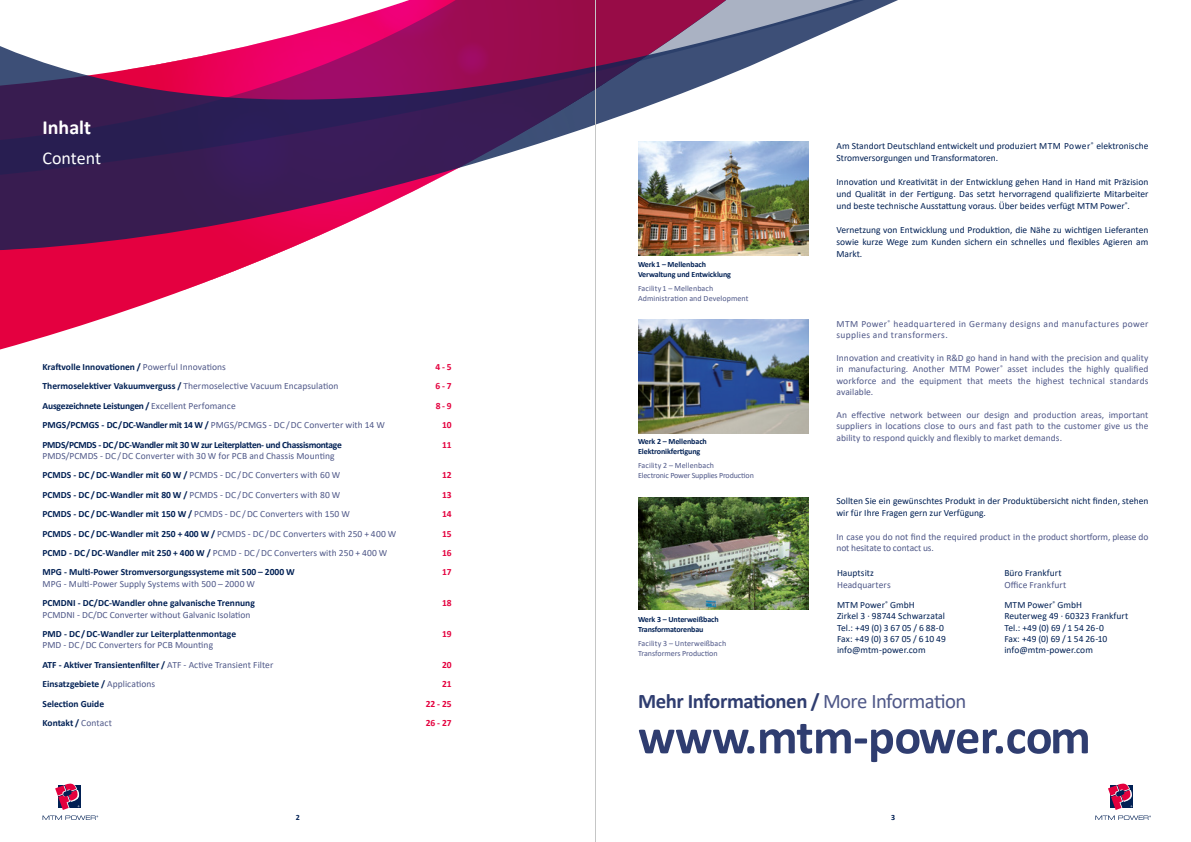
<style>
.page{position:relative;width:1191px;height:842px;background:#fff}
.page>*{position:absolute;margin:0;border:0;box-sizing:border-box;transform-origin:0 0}
._01_Headline_1{font:700 50px "Calibri";letter-spacing:-.01em;color:#2f3d70}
._01_Headline_1-2{font:700 20.7px "Calibri";letter-spacing:-.02em;color:#2f3d70}
._01_Headline_2{font:700 20px "Calibri";color:#fff}
._01_Headline_2-2{font:18px "Calibri";letter-spacing:-.005em;color:#fff}
._01_Inhaltsverzeichn{font:9.5px "Calibri";letter-spacing:.005em;color:#4f5888}
._01_Fließtext{font:9.5px/12px "Calibri";color:#012054}
._01_Fließtext-2{font:9.5px/11.4px "Calibri";letter-spacing:.005em;color:#4f5888;text-align:justify}
._01_Inhaltsverzeichn-2{font:700 9.5px "Calibri";color:#012054}
._01_Fließtext_Adress{font:9.5px/11.4px "Calibri";color:#012054}
._01_Fließtext-3{font:9.5px/11.4px "Calibri";letter-spacing:.035em;color:#4f5888}
._01_Inhaltsverzeichn-3{font:700 9.5px "Calibri";letter-spacing:-.03em;color:#012054}
._01_Fließtext_Adress-2{font:9.5px/11.4px "Calibri";letter-spacing:.005em;color:#4f5888}
._01_Inhaltsverzeichn-4{font:700 9.5px "Calibri";letter-spacing:-.02em;color:#012054}
._01_Inhaltsverzeichn-5{font:700 9.5px "Calibri";color:#e4003e}
._01_Bildunterschrift{font:700 8px/10px "Calibri";letter-spacing:-.01em;color:#012054}
._01_Bildunterschrift-2{font:8px/9.6px "Calibri";letter-spacing:.01em;color:#4f5888}
._01_Bildunterschrift-3{font:8px/9.6px "Calibri";letter-spacing:-.015em;color:#4f5888}
.s1{font-weight:400;color:#4f5888}
.s2{font-weight:700;color:#012054}
.s3{color:#012054}
</style>
<div class="page">
<svg style="left:0;top:257px;width:187px;height:93px;fill:#e40040"></svg>
<svg style="left:150px;top:257px;width:92px;height:32px"></svg>
<svg style="left:171px;top:257px;width:98px;height:11px"></svg>
<svg style="left:0;top:191px;width:357px;height:66px;background:#852159"></svg>
<svg style="left:0;top:16px;width:357px;height:175px"></svg>
<svg style="left:357px;top:0;width:238px;height:219px"></svg>
<svg style="left:596px;top:0;width:302px;height:191px"></svg>
<svg style="left:43px;top:784px;width:55px;height:36px"></svg>
<svg style="left:1095px;top:784px;width:56px;height:36px"></svg>
<img style="left:638px;top:142px;width:170px;height:113px">
<img style="left:638px;top:497px;width:170px;height:113px">
<img style="left:638px;top:320px;width:170px;height:113px">
<hr style="left:595px;top:0;width:1px;height:842px;background:#c5c6c6">
<p class="_01_Headline_2" style="left:43px;top:113px;width:50px">Inhalt</p>
<p class="_01_Headline_2-2" style="left:43px;top:146px;width:60px">Content</p>
<p class="_01_Inhaltsverzeichn-2" style="left:43px;top:360px;width:185px">Kraftvolle Innovationen / <span class="s1">Powerful Innovations</span></p>
<p class="_01_Inhaltsverzeichn-5" style="left:435px;top:360px;width:18px">4 - 5</p>
<p class="_01_Inhaltsverzeichn" style="left:43px;top:380px;width:297px"><span class="s2">Thermoselektiver Vakuumverguss /</span> Thermoselective Vacuum Encapsulation</p>
<p class="_01_Inhaltsverzeichn-5" style="left:435px;top:379px;width:18px">6 - 7</p>
<p class="_01_Inhaltsverzeichn-4" style="left:43px;top:399px;width:195px">Ausgezeichnete Leistungen / <span class="s1">Excellent Perfomance</span></p>
<p class="_01_Inhaltsverzeichn-5" style="left:436px;top:399px;width:17px">8 - 9</p>
<p class="_01_Inhaltsverzeichn" style="left:43px;top:418px;width:344px"><span class="s2">PMGS/PCMGS - DC / DC-Wandler mit 14 W /</span> PMGS/PCMGS - DC / DC Converter with 14 W</p>
<p class="_01_Inhaltsverzeichn-5" style="left:442px;top:418px;width:11px">10</p>
<p class="_01_Inhaltsverzeichn-3" style="left:43px;top:438px;width:301px">PMDS/PCMDS - DC / DC-Wandler mit 30 W zur Leiterplatten- und Chassismontage</p>
<p class="_01_Inhaltsverzeichn-5" style="left:442px;top:438px;width:11px">11</p>
<p class="_01_Inhaltsverzeichn" style="left:43px;top:449px;width:293px">PMDS/PCMDS - DC / DC Converter with 30 W for PCB and Chassis Mounting</p>
<p class="_01_Inhaltsverzeichn" style="left:43px;top:469px;width:299px"><span class="s2">PCMDS - DC / DC-Wandler mit 60 W /</span> PCMDS - DC / DC Converters with 60 W</p>
<p class="_01_Inhaltsverzeichn-5" style="left:442px;top:468px;width:11px">12</p>
<p class="_01_Inhaltsverzeichn" style="left:43px;top:488px;width:299px"><span class="s2">PCMDS - DC / DC-Wandler mit 80 W /</span> PCMDS - DC / DC Converters with 80 W</p>
<p class="_01_Inhaltsverzeichn-5" style="left:442px;top:488px;width:11px">13</p>
<p class="_01_Inhaltsverzeichn" style="left:43px;top:507px;width:309px"><span class="s2">PCMDS - DC / DC-Wandler mit 150 W /</span> PCMDS - DC / DC Converters with 150 W</p>
<p class="_01_Inhaltsverzeichn-5" style="left:442px;top:507px;width:11px">14</p>
<p class="_01_Inhaltsverzeichn" style="left:43px;top:527px;width:355px"><span class="s2">PCMDS - DC / DC-Wandler mit 250 + 400 W /</span> PCMDS - DC / DC Converters with 250 + 400 W</p>
<p class="_01_Inhaltsverzeichn-5" style="left:442px;top:527px;width:11px">15</p>
<p class="_01_Inhaltsverzeichn" style="left:43px;top:546px;width:346px"><span class="s2">PCMD - DC / DC-Wandler mit 250 + 400 W /</span> PCMD - DC / DC Converters with 250 + 400 W</p>
<p class="_01_Inhaltsverzeichn-5" style="left:442px;top:546px;width:11px">16</p>
<p class="_01_Inhaltsverzeichn-2" style="left:43px;top:565px;width:254px">MPG - Multi-Power Stromversorgungssysteme mit 500 – 2000 W</p>
<p class="_01_Inhaltsverzeichn-5" style="left:442px;top:565px;width:11px">17</p>
<p class="_01_Inhaltsverzeichn" style="left:43px;top:577px;width:214px">MPG - Multi-Power Supply Systems with 500 – 2000 W</p>
<p class="_01_Inhaltsverzeichn-2" style="left:43px;top:596px;width:214px">PCMDNI - DC/DC-Wandler ohne galvanische Trennung</p>
<p class="_01_Inhaltsverzeichn-5" style="left:442px;top:596px;width:11px">18</p>
<p class="_01_Inhaltsverzeichn" style="left:43px;top:608px;width:210px">PCMDNI - DC/DC Converter without Galvanic Isolation</p>
<p class="_01_Inhaltsverzeichn-2" style="left:43px;top:627px;width:195px">PMD - DC / DC-Wandler zur Leiterplattenmontage</p>
<p class="_01_Inhaltsverzeichn-5" style="left:442px;top:627px;width:11px">19</p>
<p class="_01_Inhaltsverzeichn" style="left:43px;top:639px;width:172px">PMD - DC / DC Converters for PCB Mounting</p>
<p class="_01_Inhaltsverzeichn-2" style="left:43px;top:658px;width:232px">ATF - Aktiver Transientenfilter / <span class="s1">ATF - Active Transient Filter</span></p>
<p class="_01_Inhaltsverzeichn-5" style="left:442px;top:658px;width:11px">20</p>
<p class="_01_Inhaltsverzeichn-2" style="left:43px;top:677px;width:114px">Einsatzgebiete / <span class="s1">Applications</span></p>
<p class="_01_Inhaltsverzeichn-5" style="left:442px;top:677px;width:11px">21</p>
<p class="_01_Inhaltsverzeichn-2" style="left:43px;top:697px;width:63px">Selection Guide</p>
<p class="_01_Inhaltsverzeichn-5" style="left:426px;top:697px;width:27px">22 - 25</p>
<p class="_01_Inhaltsverzeichn-2" style="left:43px;top:716px;width:71px">Kontakt / <span class="s1">Contact</span></p>
<p class="_01_Inhaltsverzeichn-5" style="left:426px;top:716px;width:27px">26 - 27</p>
<p class="_01_Bildunterschrift" style="left:638px;top:260px;width:95px">Werk 1 – Mellenbach<br>Verwaltung und Entwicklung</p>
<p class="_01_Bildunterschrift-2" style="left:638px;top:283px;width:112px">Facility 1 – Mellenbach<br>Administration and Development</p>
<p class="_01_Bildunterschrift" style="left:638px;top:436px;width:70px">Werk 2 – Mellenbach<br>Elektronikfertigung</p>
<p class="_01_Bildunterschrift-3" style="left:638px;top:460px;width:117px">Facility 2 – Mellenbach<br>Electronic Power Supplies Production</p>
<p class="_01_Bildunterschrift" style="left:638px;top:614px;width:82px">Werk 3 – Unterweißbach<br>Transformatorenbau</p>
<p class="_01_Bildunterschrift-2" style="left:638px;top:638px;width:90px">Facility 3 – Unterweißbach<br>Transformers Production</p>
<p class="_01_Fließtext" style="left:836px;top:139px;width:313px">Am Standort Deutschland entwickelt und produziert MTM -Power<sup>®</sup> elektronische<br>Stromversorgungen und Transformatoren.</p>
<p class="_01_Fließtext" style="left:836px;top:175px;width:313px;text-align:justify">Innovation und Kreativität in der Entwicklung gehen Hand in Hand mit Präzision und Qualität in der Fertigung. Das setzt hervorragend qualifizierte Mitarbeiter und beste technische Ausstattung voraus. Über beides verfügt MTM -Power<sup>®</sup>.</p>
<p class="_01_Fließtext" style="left:836px;top:223px;width:313px;text-align:justify">Vernetzung von Entwicklung und Produktion, die Nähe zu wichtigen Lieferanten sowie kurze Wege zum Kunden sichern ein schnelles und flexibles Agieren am Markt.</p>
<p class="_01_Fließtext-3" style="left:836px;top:318px;width:313px">MTM -Power<sup>®</sup> headquartered in Germany designs and manufactures power supplies and transformers.</p>
<p class="_01_Fließtext-2" style="left:836px;top:352px;width:313px">Innovation and creativity in R&amp;D go hand in hand with the precision and quality in manufacturing. Another MTM -Power<sup>®</sup> asset includes the highly qualified workforce and the equipment that meets the highest technical standards available.</p>
<p class="_01_Fließtext-2" style="left:836px;top:409px;width:313px">An effective network between our design and production areas, important suppliers in locations close to ours and fast path to the customer give us the ability to respond quickly and flexibly to market demands.</p>
<p class="_01_Fließtext" style="left:836px;top:495px;width:313px">Sollten Sie ein gewünschtes Produkt in der Produktübersicht nicht finden, stehen wir für Ihre Fragen gern zur Verfügung.</p>
<p class="_01_Fließtext-2" style="left:836px;top:530px;width:313px">In case you do not find the required product in the product shortform, please do not hesitate to contact us.</p>
<p class="_01_Fließtext_Adress-2" style="left:837px;top:567px;width:55px"><span class="s3">Hauptsitz<br></span>Headquarters</p>
<p class="_01_Fließtext_Adress" style="left:837px;top:599px;width:110px">MTM -Power<sup>®</sup> GmbH<br>Zirkel 3 · 98744 Schwarzatal<br>Tel.: +49 (0) 3 67 05 / 6 88-0<br>Fax: +49 (0) 3 67 05 / 6 10 49 info@mtm-power.com</p>
<p class="_01_Fließtext_Adress-2" style="left:1004px;top:567px;width:63px"><span class="s3">Büro Frankfurt<br></span>Office Frankfurt</p>
<p class="_01_Fließtext_Adress" style="left:1004px;top:599px;width:126px">MTM -Power<sup>®</sup> GmbH<br>Reuterweg 49 · 60323 Frankfurt<br>Tel.: +49 (0) 69 / 1 54 26-0<br>Fax: +49 (0) 69 / 1 54 26-10 info@mtm-power.com</p>
<p class="_01_Headline_1-2" style="left:638px;top:687px;width:330px">Mehr Informationen / <span class="s1">More Information</span></p>
<p class="_01_Headline_1" style="left:638px;top:701px;width:454px">www.mtm-power.com</p>
<p class="_01_Bildunterschrift" style="left:296px;top:812px;width:6px">2</p>
<p class="_01_Bildunterschrift" style="left:891px;top:812px;width:6px">3</p>
</div>
